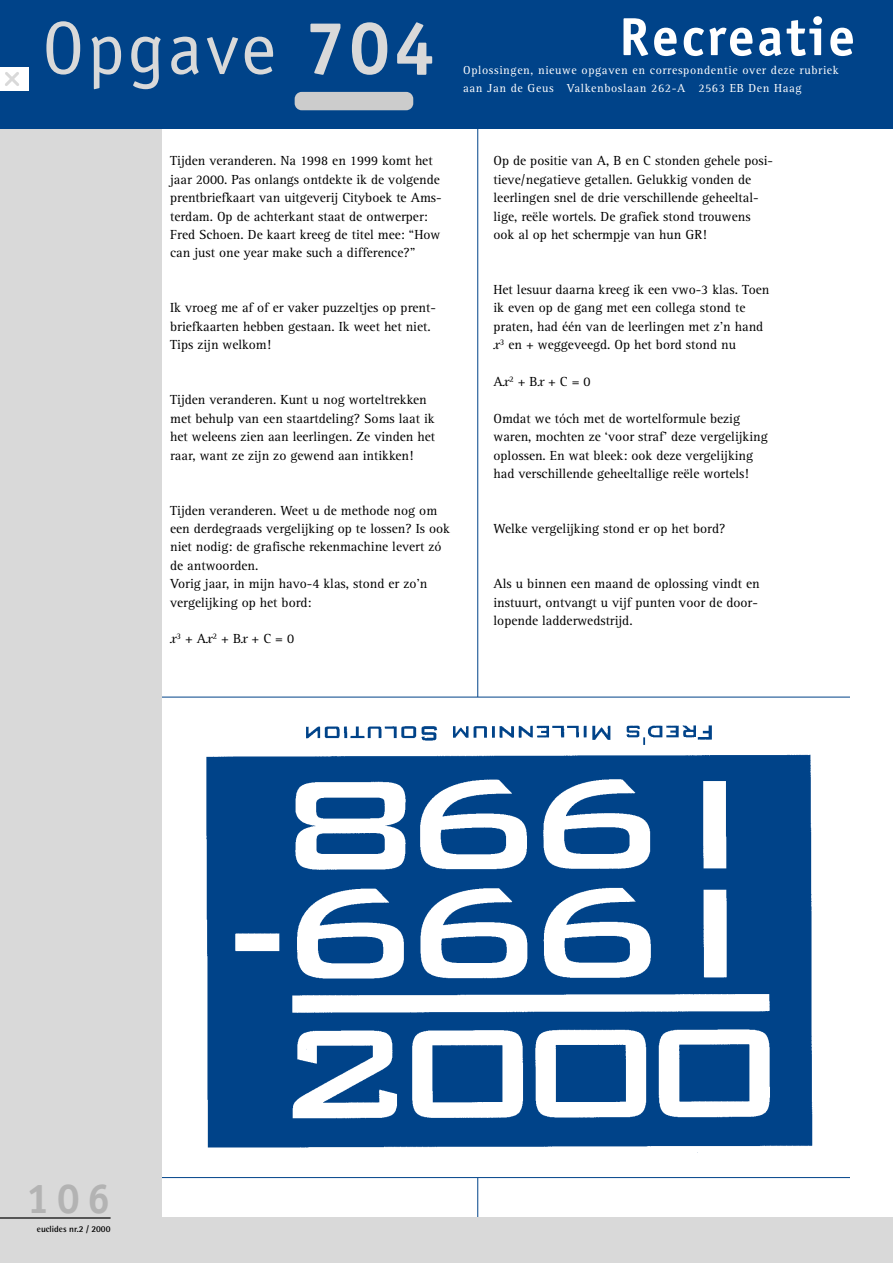
<style>
.page{position:relative;width:893px;height:1263px;background:#fff}
.page>*{position:absolute;margin:0;border:0;box-sizing:border-box;transform-origin:0 0}
.t1{font:74.7px "Officina Sans";letter-spacing:.04em;color:#d9d9d9}
.t2{font:700 53.85px "Officina Sans";letter-spacing:.05em;color:#fff}
.t3{font:700 41.85px "Officina Sans";color:#b3b3b3}
.t4{font:13.65px/18.5px "Rotis Serif";color:#000}
.t5{font:12px/18.5px "Rotis Serif";letter-spacing:.05em;color:#fff}
.t6{font:700 9px "Rotis Semi Sans";color:#000}
.s1{font-weight:700}
.s2{font-style:italic}
</style>
<div class="page">
<hr style="left:477px;top:123px;width:1px;height:1094px;background:#004389">
<div style="left:142px;top:697px;width:726px;height:481px;background:#fff"></div>
<img style="left:206px;top:725px;width:607px;height:428px">
<div style="left:0;top:1217px;width:892px;height:46px;background:#d9d9d9"></div>
<div style="left:0;top:0;width:162px;height:1263px;background:#d9d9d9"></div>
<div style="left:0;top:0;width:892px;height:129px;background:#004389"></div>
<div style="left:294px;top:92px;width:119px;height:18px;background:#ccc;border-radius:7px"></div>
<hr style="left:0;top:1217px;width:111px;height:2px;background:#000">
<div style="left:0;top:67px;width:28px;height:24px;background:#fff"></div>
<svg style="left:5px;top:72px;width:14px;height:14px"></svg>
<h1 class="t1" style="left:43px;top:19px;width:394px">Opgave <span class="s1">704</span></h1>
<h2 class="t2" style="left:619px;top:16px;width:237px">Recreatie</h2>
<p class="t5" style="left:463px;top:61px;width:377px">Oplossingen, nieuwe opgaven en correspondentie over deze rubriek aan Jan de Geus Valkenboslaan 262-A 2563 EB Den Haag</p>
<p class="t4" style="left:170px;top:153px;width:273px">Tijden veranderen. Na 1998 en 1999 komt het jaar 2000. Pas onlangs ontdekte ik de volgende prentbriefkaart van uitgeverij Cityboek te Ams&shy;terdam. Op de achterkant staat de ontwerper:<br>Fred Schoen. De kaart kreeg de titel mee: “How can just one year make such a difference?”</p>
<p class="t4" style="left:170px;top:300px;width:267px">Ik vroeg me af of er vaker puzzeltjes op prent&shy;briefkaarten hebben gestaan. Ik weet het niet.<br>Tips zijn welkom!</p>
<p class="t4" style="left:170px;top:392px;width:266px">Tijden veranderen. Kunt u nog worteltrekken met behulp van een staartdeling? Soms laat ik het weleens zien aan leerlingen. Ze vinden het raar, want ze zijn zo gewend aan intikken!</p>
<p class="t4" style="left:170px;top:502px;width:281px">Tijden veranderen. Weet u de methode nog om een derdegraads vergelijking op te lossen? Is ook niet nodig: de grafische rekenmachine levert zó de antwoorden.<br>Vorig jaar, in mijn havo-4 klas, stond er zo’n vergelijking op het bord:</p>
<p class="t4" style="left:170px;top:631px;width:125px"><span class="s2">x</span><sup>3</sup> + A<span class="s2">x</span><sup>2</sup> + B<span class="s2">x</span> + C = 0</p>
<p class="t4" style="left:493px;top:153px;width:281px">Op de positie van A, B en C stonden gehele posi&shy;tieve/negatieve getallen. Gelukkig vonden de leerlingen snel de drie verschillende geheeltal&shy;lige, reële wortels. De grafiek stond trouwens ook al op het schermpje van hun GR!</p>
<p class="t4" style="left:493px;top:282px;width:277px">Het lesuur daarna kreeg ik een vwo-3 klas. Toen ik even op de gang met een collega stond te praten, had één van de leerlingen met z’n hand <span class="s2">x</span><sup>3</sup> en + weggeveegd. Op het bord stond nu</p>
<p class="t4" style="left:493px;top:373px;width:99px">A<span class="s2">x</span><sup>2</sup> + B<span class="s2">x</span> + C = 0</p>
<p class="t4" style="left:493px;top:410px;width:276px">Omdat we tóch met de wortelformule bezig waren, mochten ze ‘voor straf’ deze vergelijking oplossen. En wat bleek: ook deze vergelijking had verschillende geheeltallige reële wortels!</p>
<p class="t4" style="left:493px;top:521px;width:233px">Welke vergelijking stond er op het bord?</p>
<p class="t4" style="left:493px;top:576px;width:268px">Als u binnen een maand de oplossing vindt en instuurt, ontvangt u vijf punten voor de door&shy;lopende ladderwedstrijd.</p>
<h3 class="t3" style="left:26px;top:1183px;width:86px">106</h3>
<p class="t6" style="left:37px;top:1225px;width:75px">euclides nr.2 / 2000</p>
</div>
